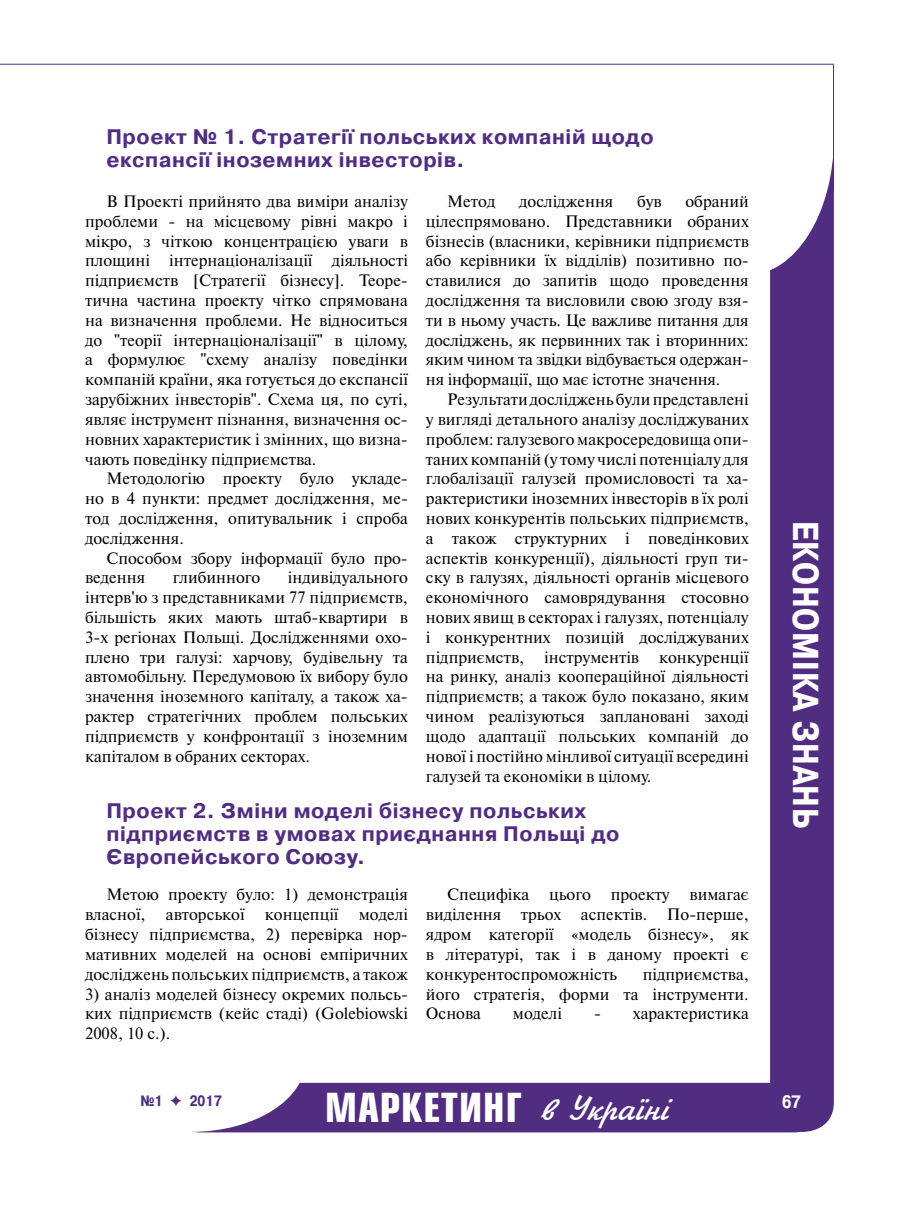
<style>
.page{position:relative;width:919px;height:1217px;background:#fff}
.page>*{position:absolute;margin:0;border:0;box-sizing:border-box;transform-origin:0 0}
.t1{font:700 39px "Europe Cond";letter-spacing:.025em;color:#fff}
.t2{font:700 36px "Pragmatica Cond C";letter-spacing:.025em;color:#fff}
.t3{font:700 21px/23.1px "Pragmatica C";letter-spacing:.025em;color:#512d81}
.t4{font:700 18px "Pragmatica Cond C";color:#fff}
.t5{font:16.5px/19.8px "Newton C";color:#000;text-align:justify}
.t6{font:700 15px "Pragmatica Cond C";color:#512d81}
.s1{font-family:"Jikharev";font-weight:400;font-size:36px}
.s2{font-family:"Dixieland";font-weight:400}
</style>
<div class="page">
<div style="left:770px;top:111px;width:63px;height:1020px;background:#512d81;border-radius:30px"></div>
<div style="left:661px;top:0;width:172px;height:275px;background:#fff;border-radius:50%"></div>
<div style="left:177px;top:1082px;width:641px;height:50px;background:#512d81;border-radius:22px"></div>
<div style="left:76px;top:986px;width:230px;height:145px;background:#fff;border-radius:50%"></div>
<hr style="left:0;top:64px;width:833px;height:1px;background:#512d81">
<hr style="left:833px;top:65px;width:1px;height:126px;background:#512d81">
<p class="t3" style="left:106px;top:125px;width:548px">Проект № 1. Стратегії польських компаній щодо експансії іноземних інвесторів.</p>
<p class="t5" style="left:85px;top:191px;width:324px;text-indent:21px">В Проекті прийнято два виміри аналізу проблеми - на місцевому рівні макро і мікро, з чіткою концентрацією уваги в площині інтернаціоналізації діяльності підприємств [Стратегії бізнесу]. Теоре&shy;тична частина проекту чітко спрямована на визначення проблеми. Не відноситься до "теорії інтернаціоналізації" в цілому, а формулює "схему аналізу поведінки компаній країни, яка готується до експансії зарубіжних інвесторів". Схема ця, по суті, являє інструмент пізнання, визначення ос&shy;новних характеристик і змінних, що визна&shy;чають поведінку підприємства.</p>
<p class="t5" style="left:85px;top:468px;width:324px;text-indent:21px">Методологію проекту було укладе&shy;но в 4 пункти: предмет дослідження, ме&shy;тод дослідження, опитувальник і спроба дослідження.</p>
<p class="t5" style="left:85px;top:548px;width:324px;text-indent:21px">Способом збору інформації було про&shy;ведення</p>
<p class="t5" style="left:173px;top:567px;width:89px">глибинного</p>
<p class="t5" style="left:85px;top:567px;width:324px;text-indent:203px">індивідуального інтерв'ю з представниками 77 підприємств, більшість яких мають штаб-квартири в 3-х регіонах Польщі. Дослідженнями охо&shy;плено три галузі: харчову, будівельну та автомобільну. Передумовою їх вибору було значення іноземного капіталу, а також ха&shy;рактер стратегічних проблем польських підприємств у конфронтації з іноземним капіталом в обраних секторах.</p>
<p class="t5" style="left:426px;top:191px;width:324px;text-indent:259px">обраний цілеспрямовано. Представники обраних бізнесів (власники, керівники підприємств або керівники їх відділів) позитивно по&shy;ставилися до запитів щодо проведення дослідження та висловили свою згоду взя&shy;ти в ньому участь. Це важливе питання для досліджень, як первинних так і вторинних: яким чином та звідки відбувається одержан&shy;ня інформації, що має істотне значення.</p>
<p class="t5" style="left:426px;top:389px;width:324px;text-indent:21px">Результати досліджень були представлені у вигляді детального аналізу досліджуваних проблем: галузевого макросередовища опи&shy;таних компаній (у тому числі потенціалу для глобалізації галузей промисловості та ха&shy;рактеристики іноземних інвесторів в їх ролі нових конкурентів польських підприємств, а також структурних і поведінкових аспектів конкуренції), діяльності груп ти&shy;ску в галузях, діяльності органів місцевого економічного самоврядування стосовно нових явищ в секторах і галузях, потенціалу і конкурентних позицій досліджуваних підприємств, інструментів конкуренції на ринку, аналіз коопераційної діяльності підприємств; а також було показано, яким чином реалізуються заплановані заході щодо адаптації польських компаній до нової і постійно мінливої ситуації всередині галузей та економіки в цілому.</p>
<p class="t5" style="left:447px;top:191px;width:50px">Метод</p>
<p class="t5" style="left:519px;top:191px;width:96px">дослідження</p>
<p class="t5" style="left:637px;top:191px;width:26px">був</p>
<p class="t3" style="left:106px;top:799px;width:514px">Проект 2. Зміни моделі бізнесу польських підприємств в умовах приєднання Польщі до<br>Європейського Союзу.</p>
<p class="t5" style="left:85px;top:884px;width:324px;text-indent:21px">Метою проекту було: 1) демонстрація власної, авторської концепції моделі бізнесу підприємства, 2) перевірка нор&shy;мативних моделей на основі емпіричних досліджень польських підприємств, а також</p>
<p class="t5" style="left:85px;top:983px;width:324px">3) аналіз моделей бізнесу окремих польсь&shy;ких підприємств (кейс стаді) (Golebiowski 2008, 10 с.).</p>
<p class="t5" style="left:426px;top:884px;width:324px;text-indent:21px">Специфіка цього проекту вимагає виділення трьох аспектів. По-перше, ядром категорії «модель бізнесу», як в літературі, так і в даному проекті є конкурентоспроможність</p>
<p class="t5" style="left:426px;top:963px;width:324px;text-indent:217px">підприємства, його стратегія, форми та інструменти.<br>Основа</p>
<p class="t5" style="left:513px;top:1003px;width:51px">моделі</p>
<p class="t5" style="left:594px;top:1003px;width:156px">- характеристика</p>
<h2 class="t2" style="left:825px;top:521px;width:308px;rotate:90deg">Економіка знань</h2>
<h1 class="t1" style="left:325px;top:1081px;width:345px">МАРКЕТИНГ <span class="s1">в Україні</span></h1>
<p class="t6" style="left:140px;top:1091px;width:83px">№1 <span class="s2">F</span> 2017</p>
<p class="t4" style="left:782px;top:1090px;width:20px">67</p>
</div>
